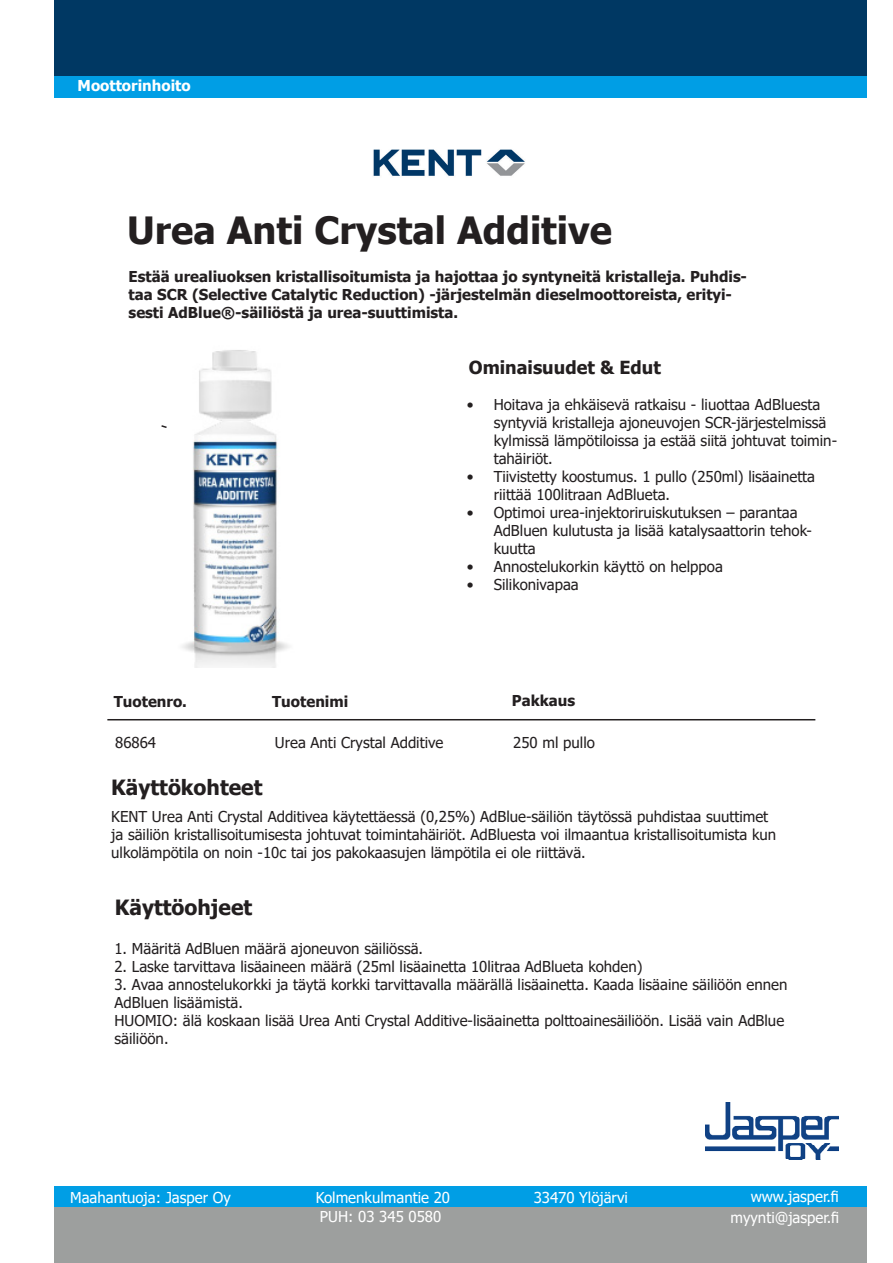
<style>
.page{position:relative;width:893px;height:1263px;background:#fff}
.page>*{position:absolute;margin:0;border:0;box-sizing:border-box;transform-origin:0 0}
.t1{font:700 37.5px "Tahoma";color:#231f20}
.t2{font:700 21px "Tahoma";color:#231f20}
.t3{font:700 18px "Tahoma";color:#231f20}
.t4{font:15px/18px "Tahoma";color:#231f20}
.t5{font:700 15px/18px "Tahoma";color:#231f20}
.t6{font:15px "Tahoma";color:#fff}
.t7{font:700 15px "Tahoma";color:#fff}
</style>
<div class="page">
<div style="left:54px;top:76px;width:813px;height:22px;background:#009ee5"></div>
<hr style="left:107px;top:719px;width:708px;height:1px;background:#231f20">
<div style="left:54px;top:0;width:813px;height:76px;background:#003863"></div>
<div style="left:54px;top:1186px;width:813px;height:22px;background:#009ee5"></div>
<div style="left:54px;top:1207px;width:813px;height:56px;background:#9d9f9e"></div>
<img style="left:705px;top:1103px;width:134px;height:57px">
<img style="left:373px;top:149px;width:152px;height:27px">
<img style="left:164px;top:350px;width:125px;height:318px">
<svg style="left:161px;top:424px;width:7px;height:5px"></svg>
<p class="t7" style="left:78px;top:75px;width:115px">Moottorinhoito</p>
<p class="t1" style="left:127px;top:204px;width:486px">Urea Anti Crystal Additive</p>
<p class="t5" style="left:129px;top:268px;width:620px">Estää urealiuoksen kristallisoitumista ja hajottaa jo syntyneitä kristalleja. Puhdis&shy;taa SCR (Selective Catalytic Reduction) -järjestelmän dieselmoottoreista, erityi&shy;sesti AdBlue®-säiliöstä ja urea-suuttimista.</p>
<p class="t3" style="left:469px;top:355px;width:194px">Ominaisuudet &amp; Edut</p>
<p class="t4" style="left:494px;top:396px;width:345px;text-indent:-27px">• Hoitava ja ehkäisevä ratkaisu - liuottaa AdBluesta syntyviä kristalleja ajoneuvojen SCR-järjestelmissä kylmissä lämpötiloissa ja estää siitä johtuvat toimin&shy;tahäiriöt.</p>
<p class="t4" style="left:494px;top:468px;width:323px;text-indent:-27px">• Tiivistetty koostumus. 1 pullo (250ml) lisäainetta riittää 100litraan AdBlueta.</p>
<p class="t4" style="left:494px;top:504px;width:320px;text-indent:-27px">• Optimoi urea-injektoriruiskutuksen – parantaa<br>AdBluen kulutusta ja lisää katalysaattorin tehok&shy;kuutta</p>
<p class="t4" style="left:467px;top:558px;width:258px">• Annostelukorkin käyttö on helppoa</p>
<p class="t4" style="left:467px;top:576px;width:114px">• Silikonivapaa</p>
<p class="t5" style="left:114px;top:693px;width:75px">Tuotenro.</p>
<p class="t5" style="left:272px;top:693px;width:78px">Tuotenimi</p>
<p class="t5" style="left:512px;top:692px;width:65px">Pakkaus</p>
<p class="t4" style="left:115px;top:734px;width:42px">86864</p>
<p class="t4" style="left:275px;top:734px;width:170px">Urea Anti Crystal Additive</p>
<p class="t4" style="left:513px;top:734px;width:83px">250 ml pullo</p>
<p class="t2" style="left:111px;top:773px;width:153px">Käyttökohteet</p>
<p class="t4" style="left:111px;top:809px;width:667px">KENT Urea Anti Crystal Additivea käytettäessä (0,25%) AdBlue-säiliön täytössä puhdistaa suuttimet ja säiliön kristallisoitumisesta johtuvat toimintahäiriöt. AdBluesta voi ilmaantua kristallisoitumista kun ulkolämpötila on noin -10c tai jos pakokaasujen lämpötila ei ole riittävä.</p>
<p class="t2" style="left:115px;top:893px;width:139px">Käyttöohjeet</p>
<p class="t4" style="left:114px;top:941px;width:310px">1. Määritä AdBluen määrä ajoneuvon säiliössä.</p>
<p class="t4" style="left:114px;top:959px;width:530px">2. Laske tarvittava lisäaineen määrä (25ml lisäainetta 10litraa AdBlueta kohden)</p>
<p class="t4" style="left:114px;top:977px;width:675px">3. Avaa annostelukorkki ja täytä korkki tarvittavalla määrällä lisäainetta. Kaada lisäaine säiliöön ennen<br>AdBluen lisäämistä.</p>
<p class="t4" style="left:114px;top:1013px;width:671px">HUOMIO: älä koskaan lisää Urea Anti Crystal Additive-lisäainetta polttoainesäiliöön. Lisää vain AdBlue säiliöön.</p>
<p class="t6" style="left:70px;top:1187px;width:162px">Maahantuoja: Jasper Oy</p>
<p class="t6" style="left:316px;top:1187px;width:136px">Kolmenkulmantie 20</p>
<p class="t6" style="left:751px;top:1187px;width:90px">www.jasper.fi</p>
<p class="t6" style="left:730px;top:1207px;width:110px">myynti@jasper.fi</p>
<p class="t6" style="left:534px;top:1187px;width:96px">33470 Ylöjärvi</p>
<p class="t6" style="left:320px;top:1207px;width:123px">PUH: 03 345 0580</p>
</div>
